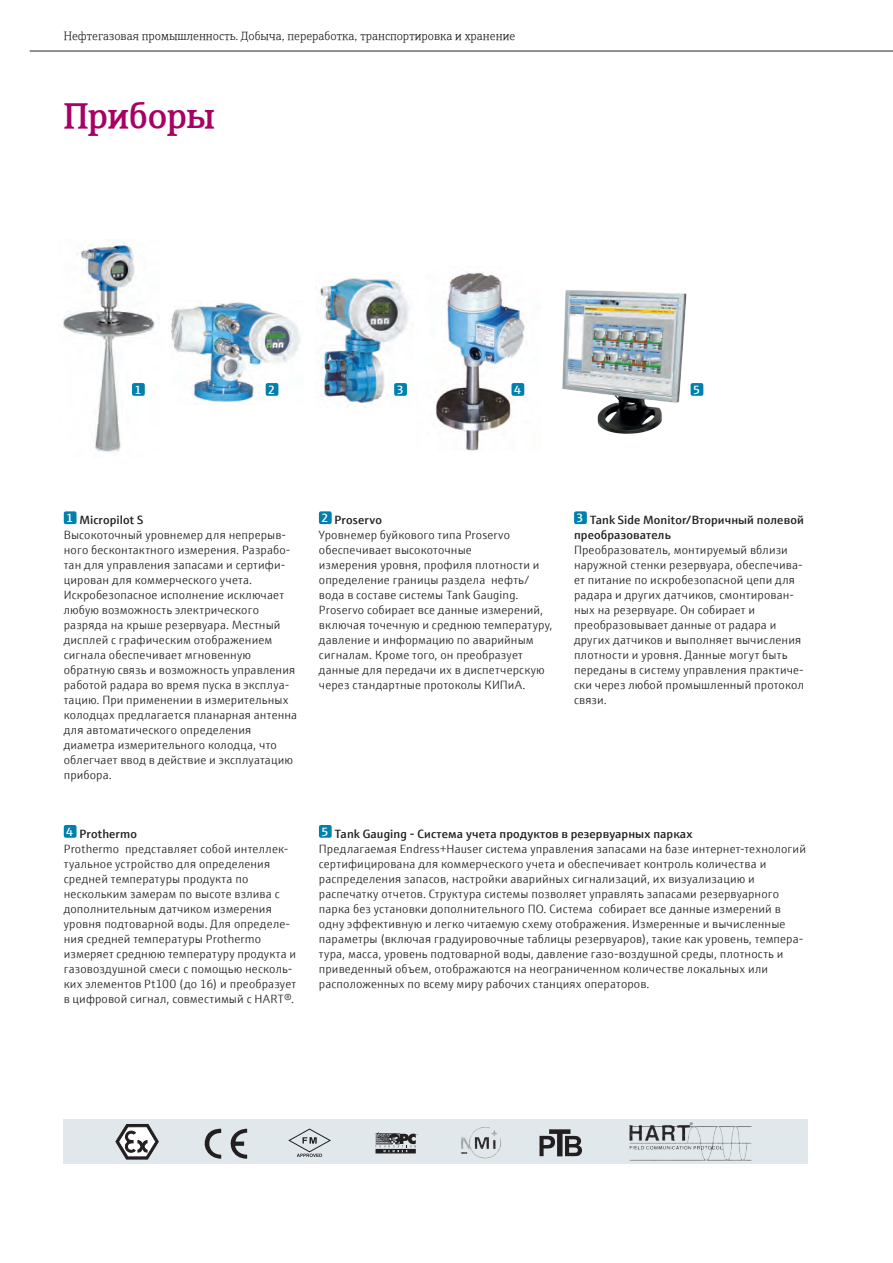
<style>
.page{position:relative;width:893px;height:1263px;background:#fff}
.page>*{position:absolute;margin:0;border:0;box-sizing:border-box;transform-origin:0 0}
.Inside_Headline{font:600 36px "E+H Serif";letter-spacing:-.01em;color:#a70164}
.Legend{font:300 12px/15px "E+H Sans";letter-spacing:.015em;color:#231f20}
.Legend-2{font:600 12px/15px "E+H Sans";letter-spacing:.01em;color:#231f20}
.t1{font:300 12px "E+H Serif";color:#231f20}
.Legend-3{font:600 12px "E+H Sans";color:#fff}
</style>
<div class="page">
<hr style="left:30px;top:51px;width:863px;height:1px;background:#231f20">
<img style="left:62px;top:239px;width:93px;height:213px">
<div style="left:132px;top:383px;width:13px;height:13px;background:#0081ad;border-radius:2px"></div>
<img style="left:171px;top:302px;width:129px;height:100px">
<img style="left:318px;top:273px;width:92px;height:134px">
<img style="left:435px;top:271px;width:92px;height:180px">
<div style="left:266px;top:383px;width:12px;height:13px;background:#0081ad;border-radius:2px"></div>
<div style="left:394px;top:383px;width:13px;height:13px;background:#0081ad;border-radius:2px"></div>
<div style="left:511px;top:383px;width:13px;height:13px;background:#0081ad;border-radius:2px"></div>
<img style="left:562px;top:290px;width:125px;height:144px">
<div style="left:691px;top:383px;width:12px;height:13px;background:#0081ad;border-radius:2px"></div>
<div style="left:64px;top:1119px;width:744px;height:45px;background:#e0e8ec"></div>
<div style="left:64px;top:511px;width:13px;height:13px;background:#0081ad;border-radius:2px"></div>
<div style="left:64px;top:825px;width:13px;height:13px;background:#0081ad;border-radius:2px"></div>
<div style="left:319px;top:511px;width:13px;height:13px;background:#0081ad;border-radius:2px"></div>
<div style="left:319px;top:825px;width:13px;height:13px;background:#0081ad;border-radius:2px"></div>
<div style="left:574px;top:511px;width:13px;height:13px;background:#0081ad;border-radius:2px"></div>
<svg style="left:205px;top:1129px;width:42px;height:30px"></svg>
<svg style="left:116px;top:1124px;width:42px;height:35px"></svg>
<svg style="left:539px;top:1129px;width:43px;height:27px"></svg>
<svg style="left:375px;top:1132px;width:43px;height:21px"></svg>
<img style="left:461px;top:1127px;width:40px;height:32px">
<svg style="left:288px;top:1128px;width:43px;height:29px"></svg>
<img style="left:629px;top:1122px;width:123px;height:39px">
<p class="t1" style="left:64px;top:27px;width:453px">Нефтегазовая промышленность. Добыча, переработка, транспортировка и хранение</p>
<p class="Inside_Headline" style="left:64px;top:88px;width:153px">Приборы</p>
<p class="Legend-3" style="left:135px;top:380px;width:8px">1</p>
<p class="Legend-3" style="left:268px;top:380px;width:8px">2</p>
<p class="Legend-3" style="left:397px;top:380px;width:8px">3</p>
<p class="Legend-3" style="left:514px;top:380px;width:8px">4</p>
<p class="Legend-3" style="left:693px;top:380px;width:8px">5</p>
<p class="Legend-3" style="left:66px;top:508px;width:8px">1</p>
<p class="Legend-2" style="left:79px;top:511px;width:65px">Micropilot S</p>
<p class="Legend" style="left:64px;top:527px;width:235px">Высокоточный уровнемер для непрерыв&shy;ного бесконтактного измерения. Разрабо&shy;тан для управления запасами и сертифи&shy;цирован для коммерческого учета.<br>Искробезопасное исполнение исключает любую возможность электрического разряда на крыше резервуара. Местный дисплей с графическим отображением сигнала обеспечивает мгновенную обратную связь и возможность управления работой радара во время пуска в эксплуа&shy;тацию. При применении в измерительных колодцах предлагается планарная антенна для автоматического определения диаметра измерительного колодца, что облегчает ввод в действие и эксплуатацию прибора.</p>
<p class="Legend-3" style="left:66px;top:822px;width:8px">4</p>
<p class="Legend-2" style="left:79px;top:825px;width:59px">Prothermo</p>
<p class="Legend" style="left:64px;top:840px;width:234px">Prothermo представляет собой интеллек&shy;туальное устройство для определения средней температуры продукта по нескольким замерам по высоте взлива с дополнительным датчиком измерения уровня подтоварной воды. Для определе&shy;ния средней температуры Prothermo измеряет среднюю температуру продукта и газовоздушной смеси с помощью несколь&shy;ких элементов Pt100 (до 16) и преобразует в цифровой сигнал, совместимый с HART®.</p>
<p class="Legend-3" style="left:321px;top:508px;width:8px">2</p>
<p class="Legend-2" style="left:335px;top:511px;width:49px">Proservo</p>
<p class="Legend" style="left:319px;top:527px;width:235px">Уровнемер буйкового типа Proservo обеспечивает высокоточные<br>измерения уровня, профиля плотности и определение границы раздела нефть/ вода в составе системы Tank Gauging.<br>Proservo собирает все данные измерений, включая точечную и среднюю температуру, давление и информацию по аварийным сигналам. Кроме того, он преобразует данные для передачи их в диспетчерскую через стандартные протоколы КИПиА.</p>
<p class="Legend-3" style="left:577px;top:508px;width:8px">3</p>
<p class="Legend-2" style="left:574px;top:511px;width:231px;text-indent:16px">Tank Side Monitor/Вторичный полевой преобразователь</p>
<p class="Legend" style="left:574px;top:542px;width:231px">Преобразователь, монтируемый вблизи наружной стенки резервуара, обеспечива&shy;ет питание по искробезопасной цепи для радара и других датчиков, смонтирован&shy;ных на резервуаре. Он собирает и преобразовывает данные от радара и других датчиков и выполняет вычисления плотности и уровня. Данные могут быть переданы в систему управления практиче&shy;ски через любой промышленный протокол связи.</p>
<p class="Legend-3" style="left:321px;top:822px;width:8px">5</p>
<p class="Legend-2" style="left:335px;top:825px;width:360px">Tank Gauging - Система учета продуктов в резервуарных парках</p>
<p class="Legend" style="left:319px;top:840px;width:489px">Предлагаемая Endress+Hauser система управления запасами на базе интернет-технологий сертифицирована для коммерческого учета и обеспечивает контроль количества и распределения запасов, настройки аварийных сигнализаций, их визуализацию и распечатку отчетов. Структура системы позволяет управлять запасами резервуарного парка без установки дополнительного ПО. Система собирает все данные измерений в одну эффективную и легко читаемую схему отображения. Измеренные и вычисленные параметры (включая градуировочные таблицы резервуаров), такие как уровень, темпера&shy;тура, масса, уровень подтоварной воды, давление газо-воздушной среды, плотность и приведенный объем, отображаются на неограниченном количестве локальных или расположенных по всему миру рабочих станциях операторов.</p>
</div>
